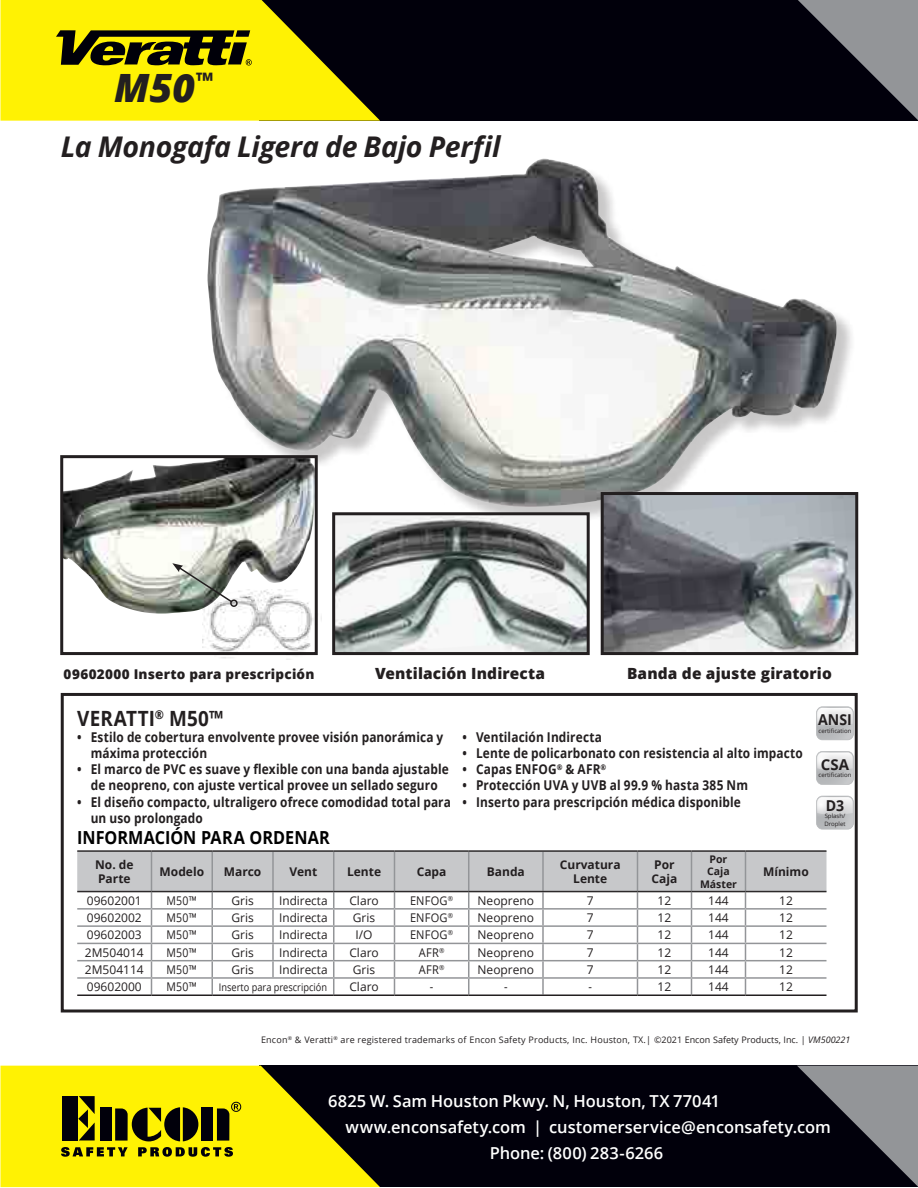
<style>
.page{position:relative;width:918px;height:1188px;background:#fff}
.page>*{position:absolute;margin:0;border:0;box-sizing:border-box;transform-origin:0 0}
.t1{font:italic 800 39px "Open Sans";color:#231f20}
.t2{font:italic 700 28.5px "Open Sans";letter-spacing:-.01em;color:#231f20}
.t3{font:700 21px "Open Sans";letter-spacing:.01em;color:#231f20;scale:.9 1}
.t4{font:700 18px "Open Sans";color:#000;scale:.9 1}
.t5{font:600 16.5px "Open Sans";color:#fff}
.t6{font:800 15.45px "Open Sans";letter-spacing:.01em;color:#231f20}
.t7{font:700 15px "Open Sans";color:#231f20;scale:.94 1}
.t8{font:700 15px "Open Sans";color:#231f20}
.t9{font:700 13.5px/16.2px "Open Sans";letter-spacing:.01em;color:#231f20;scale:.88 1}
.t10{font:800 13.5px "Open Sans";letter-spacing:.015em;color:#231f20}
.t11{font:12px "Open Sans";color:#231f20}
.t12{font:700 12px/14.4px "Open Sans";color:#231f20}
.t13{font:12px "Open Sans";color:#231f20;scale:.92 1}
.t14{font:12px "Open Sans";color:#231f20;scale:.88 1}
.t15{font:10.5px "Open Sans";color:#231f20;scale:.88 1}
.t16{font:700 10.5px/12.6px "Open Sans";color:#231f20;text-align:center}
.t17{font:9px "Open Sans";letter-spacing:.02em;color:#231f20}
.t18{font:6px/7.2px "Open Sans";color:#231f20}
.s1{font-style:italic}
</style>
<div class="page">
<div style="left:260px;top:0;width:658px;height:121px;background:#01000b"></div>
<svg style="left:798px;top:0;width:120px;height:120px"></svg>
<svg style="left:0;top:0;width:380px;height:121px;fill:#fff203"></svg>
<div style="left:260px;top:1066px;width:658px;height:121px;background:#01000b"></div>
<svg style="left:797px;top:1066px;width:121px;height:121px"></svg>
<svg style="left:0;top:1066px;width:380px;height:121px;fill:#fff203"></svg>
<svg style="left:61px;top:1147px;width:67px;height:10px"></svg>
<svg style="left:138px;top:1147px;width:95px;height:10px"></svg>
<div style="left:62px;top:1096px;width:16px;height:45px;background:#01000b"></div>
<div style="left:100px;top:1108px;width:11px;height:33px;background:#01000b"></div>
<div style="left:202px;top:1108px;width:11px;height:33px;background:#01000b"></div>
<svg style="left:115px;top:1107px;width:83px;height:34px"></svg>
<svg style="left:78px;top:1096px;width:17px;height:44px"></svg>
<svg style="left:217px;top:1102px;width:24px;height:39px"></svg>
<svg style="left:56px;top:30px;width:196px;height:35px"></svg>
<div style="left:210px;top:161px;width:645px;height:365px;background:#231f20;opacity:.25"></div>
<img style="left:207px;top:159px;width:633px;height:348px">
<svg style="left:60px;top:692px;width:798px;height:321px"></svg>
<img style="left:336px;top:516px;width:250px;height:135px">
<div style="left:332px;top:512px;width:258px;height:143px;border:3px solid #231f20"></div>
<img style="left:605px;top:496px;width:249px;height:155px">
<div style="left:601px;top:492px;width:257px;height:163px;border:3px solid #231f20"></div>
<svg style="left:816px;top:751px;width:38px;height:34px"></svg>
<svg style="left:816px;top:706px;width:38px;height:34px"></svg>
<svg style="left:816px;top:796px;width:38px;height:33px"></svg>
<svg style="left:64px;top:459px;width:250px;height:189px"></svg>
<img style="left:64px;top:459px;width:231px;height:100px">
<div style="left:60px;top:455px;width:258px;height:200px;border:3px solid #231f20"></div>
<img style="left:203px;top:589px;width:119px;height:70px">
<div style="left:230px;top:599px;width:8px;height:8px;border:2px solid #231f20;border-radius:50%"></div>
<svg style="left:172px;top:563px;width:61px;height:41px"></svg>
<h1 class="t1" style="left:114px;top:58px;width:100px">M50<sup>™</sup></h1>
<h2 class="t2" style="left:61px;top:126px;width:441px">La Monogafa Ligera de Bajo Perfil</h2>
<p class="t10" style="left:64px;top:663px;width:252px">09602000 Inserto para prescripción</p>
<p class="t6" style="left:375px;top:662px;width:172px">Ventilación Indirecta</p>
<p class="t6" style="left:627px;top:662px;width:206px">Banda de ajuste giratorio</p>
<h3 class="t3" style="left:77px;top:703px;width:164px">VERATTI<sup>®</sup> M50™</h3>
<p class="t9" style="left:91px;top:728px;width:402px;text-indent:-13px">• Estilo de cobertura envolvente provee visión panorámica y máxima protección</p>
<p class="t9" style="left:77px;top:761px;width:424px;text-align:center">• El marco de PVC es suave y flexible con una banda ajustable de neopreno, con ajuste vertical provee un sellado seguro</p>
<p class="t9" style="left:91px;top:793px;width:411px;text-indent:-13px">• El diseño compacto, ultraligero ofrece comodidad total para un uso prolongado</p>
<p class="t9" style="left:463px;top:728px;width:160px">• Ventilación Indirecta</p>
<p class="t9" style="left:463px;top:745px;width:388px">• Lente de policarbonato con resistencia al alto impacto</p>
<p class="t9" style="left:463px;top:761px;width:165px">• Capas ENFOG<sup>®</sup> &amp; AFR<sup>®</sup></p>
<p class="t9" style="left:463px;top:777px;width:326px">• Protección UVA y UVB al 99.9 % hasta 385 Nm</p>
<p class="t9" style="left:463px;top:793px;width:318px">• Inserto para prescripción médica disponible</p>
<h3 class="t4" style="left:77px;top:825px;width:282px">INFORMACIÓN PARA ORDENAR</h3>
<p class="t12" style="left:95px;top:857px;width:40px">No. de<br>Parte</p>
<p class="t12" style="left:160px;top:864px;width:46px">Modelo</p>
<p class="t12" style="left:224px;top:864px;width:39px">Marco</p>
<p class="t12" style="left:289px;top:864px;width:29px">Vent</p>
<p class="t12" style="left:347px;top:864px;width:36px">Lente</p>
<p class="t12" style="left:417px;top:864px;width:31px">Capa</p>
<p class="t12" style="left:487px;top:864px;width:40px">Banda</p>
<p class="t12" style="left:560px;top:857px;width:62px;text-align:center">Curvatura<br>Lente</p>
<p class="t12" style="left:652px;top:857px;width:27px">Por<br>Caja</p>
<p class="t16" style="left:700px;top:852px;width:38px">Por<br>Caja<br>Máster</p>
<p class="t12" style="left:763px;top:864px;width:47px">Mínimo</p>
<p class="t11" style="left:87px;top:892px;width:56px">09602001</p>
<p class="t14" style="left:167px;top:892px;width:36px">M50™</p>
<p class="t11" style="left:231px;top:892px;width:24px">Gris</p>
<p class="t11" style="left:279px;top:892px;width:50px">Indirecta</p>
<p class="t11" style="left:349px;top:892px;width:31px">Claro</p>
<p class="t13" style="left:410px;top:892px;width:48px">ENFOG<sup>®</sup></p>
<p class="t11" style="left:478px;top:892px;width:58px">Neopreno</p>
<p class="t11" style="left:587px;top:892px;width:8px">7</p>
<p class="t11" style="left:658px;top:892px;width:15px">12</p>
<p class="t11" style="left:708px;top:892px;width:22px">144</p>
<p class="t11" style="left:779px;top:892px;width:15px">12</p>
<p class="t11" style="left:87px;top:910px;width:56px">09602002</p>
<p class="t14" style="left:167px;top:910px;width:36px">M50™</p>
<p class="t11" style="left:231px;top:910px;width:24px">Gris</p>
<p class="t11" style="left:279px;top:910px;width:50px">Indirecta</p>
<p class="t11" style="left:353px;top:910px;width:24px">Gris</p>
<p class="t13" style="left:410px;top:910px;width:48px">ENFOG<sup>®</sup></p>
<p class="t11" style="left:478px;top:910px;width:58px">Neopreno</p>
<p class="t11" style="left:587px;top:910px;width:8px">7</p>
<p class="t11" style="left:658px;top:910px;width:15px">12</p>
<p class="t11" style="left:708px;top:910px;width:22px">144</p>
<p class="t11" style="left:779px;top:910px;width:15px">12</p>
<p class="t11" style="left:87px;top:927px;width:56px">09602003</p>
<p class="t14" style="left:167px;top:927px;width:36px">M50™</p>
<p class="t11" style="left:231px;top:927px;width:24px">Gris</p>
<p class="t11" style="left:279px;top:927px;width:50px">Indirecta</p>
<p class="t11" style="left:356px;top:927px;width:19px">I/O</p>
<p class="t13" style="left:410px;top:927px;width:48px">ENFOG<sup>®</sup></p>
<p class="t11" style="left:478px;top:927px;width:58px">Neopreno</p>
<p class="t11" style="left:587px;top:927px;width:8px">7</p>
<p class="t11" style="left:658px;top:927px;width:15px">12</p>
<p class="t11" style="left:708px;top:927px;width:22px">144</p>
<p class="t11" style="left:779px;top:927px;width:15px">12</p>
<p class="t11" style="left:85px;top:944px;width:60px">2M504014</p>
<p class="t14" style="left:167px;top:944px;width:36px">M50™</p>
<p class="t11" style="left:231px;top:944px;width:24px">Gris</p>
<p class="t11" style="left:279px;top:944px;width:50px">Indirecta</p>
<p class="t11" style="left:349px;top:944px;width:31px">Claro</p>
<p class="t13" style="left:419px;top:944px;width:29px">AFR<sup>®</sup></p>
<p class="t11" style="left:478px;top:944px;width:58px">Neopreno</p>
<p class="t11" style="left:587px;top:944px;width:8px">7</p>
<p class="t11" style="left:658px;top:944px;width:15px">12</p>
<p class="t11" style="left:708px;top:944px;width:22px">144</p>
<p class="t11" style="left:779px;top:944px;width:15px">12</p>
<p class="t11" style="left:85px;top:961px;width:60px">2M504114</p>
<p class="t14" style="left:167px;top:961px;width:36px">M50™</p>
<p class="t11" style="left:231px;top:961px;width:24px">Gris</p>
<p class="t11" style="left:279px;top:961px;width:50px">Indirecta</p>
<p class="t11" style="left:353px;top:961px;width:24px">Gris</p>
<p class="t13" style="left:419px;top:961px;width:29px">AFR<sup>®</sup></p>
<p class="t11" style="left:478px;top:961px;width:58px">Neopreno</p>
<p class="t11" style="left:587px;top:961px;width:8px">7</p>
<p class="t11" style="left:658px;top:961px;width:15px">12</p>
<p class="t11" style="left:708px;top:961px;width:22px">144</p>
<p class="t11" style="left:779px;top:961px;width:15px">12</p>
<p class="t11" style="left:87px;top:979px;width:56px">09602000</p>
<p class="t14" style="left:167px;top:979px;width:36px">M50™</p>
<p class="t15" style="left:219px;top:980px;width:124px">Inserto para prescripción</p>
<p class="t11" style="left:349px;top:979px;width:31px">Claro</p>
<p class="t13" style="left:430px;top:979px;width:5px">-</p>
<p class="t13" style="left:504px;top:979px;width:5px">-</p>
<p class="t13" style="left:588px;top:979px;width:5px">-</p>
<p class="t11" style="left:658px;top:979px;width:15px">12</p>
<p class="t11" style="left:708px;top:979px;width:22px">144</p>
<p class="t11" style="left:779px;top:979px;width:15px">12</p>
<p class="t7" style="left:818px;top:709px;width:37px">ANSI</p>
<p class="t18" style="left:818px;top:727px;width:34px">certification</p>
<p class="t8" style="left:821px;top:754px;width:30px">CSA</p>
<p class="t18" style="left:818px;top:771px;width:34px">certification</p>
<p class="t7" style="left:826px;top:795px;width:21px">D3</p>
<p class="t18" style="left:824px;top:812px;width:23px">Splash/<br>Droplet</p>
<p class="t17" style="left:261px;top:1033px;width:591px">Encon<sup>®</sup> &amp; Veratti<sup>®</sup> are registered trademarks of Encon Safety Products, Inc. Houston, TX.| ©2021 Encon Safety Products, Inc. | <span class="s1">VM500221</span></p>
<p class="t5" style="left:328px;top:1090px;width:392px">6825 W. Sam Houston Pkwy. N, Houston, TX 77041</p>
<p class="t5" style="left:346px;top:1116px;width:487px">www.enconsafety.com | customerservice@enconsafety.com</p>
<p class="t5" style="left:490px;top:1142px;width:175px">Phone: (800) 283-6266</p>
</div>
